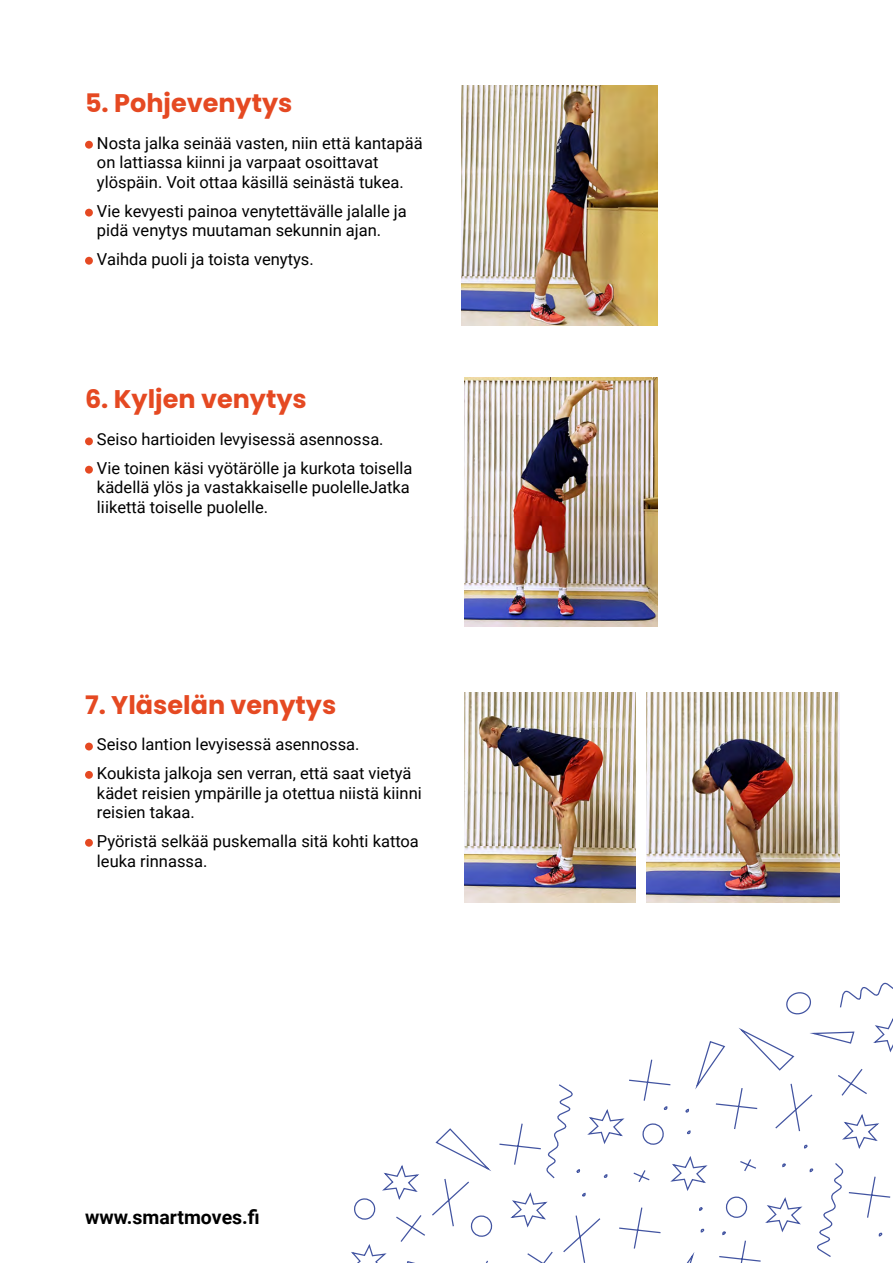
<style>
.page{position:relative;width:893px;height:1263px;background:#fff}
.page>*{position:absolute;margin:0;border:0;box-sizing:border-box;transform-origin:0 0}
.ots2{font:700 25.5px "Poppins";color:#e54922}
.t1{font:700 19.5px "Roboto";color:#000}
.leipis2{font:16.5px/19.8px "Roboto";color:#000}
</style>
<div class="page">
<img style="left:646px;top:692px;width:193px;height:210px">
<img style="left:464px;top:692px;width:171px;height:210px">
<img style="left:464px;top:378px;width:193px;height:248px">
<img style="left:461px;top:85px;width:196px;height:240px">
<svg style="left:351px;top:1165px;width:72px;height:98px"></svg>
<svg style="left:423px;top:982px;width:470px;height:281px"></svg>
<div style="left:85px;top:141px;width:8px;height:8px;background:#e54922;border-radius:50%"></div>
<div style="left:85px;top:209px;width:8px;height:8px;background:#e54922;border-radius:50%"></div>
<div style="left:85px;top:257px;width:8px;height:8px;background:#e54922;border-radius:50%"></div>
<div style="left:85px;top:437px;width:8px;height:8px;background:#e54922;border-radius:50%"></div>
<div style="left:85px;top:466px;width:8px;height:8px;background:#e54922;border-radius:50%"></div>
<div style="left:85px;top:743px;width:8px;height:7px;background:#e54922;border-radius:50%"></div>
<div style="left:85px;top:771px;width:8px;height:8px;background:#e54922;border-radius:50%"></div>
<div style="left:85px;top:839px;width:8px;height:8px;background:#e54922;border-radius:50%"></div>
<p class="ots2" style="left:85px;top:88px;width:209px">5. Pohjevenytys</p>
<p class="leipis2" style="left:97px;top:132px;width:327px">Nosta jalka seinää vasten, niin että kantapää on lattiassa kiinni ja varpaat osoittavat ylöspäin. Voit ottaa käsillä seinästä tukea.</p>
<p class="leipis2" style="left:97px;top:200px;width:311px">Vie kevyesti painoa venytettävälle jalalle ja pidä venytys muutaman sekunnin ajan.</p>
<p class="leipis2" style="left:97px;top:248px;width:218px">Vaihda puoli ja toista venytys.</p>
<p class="ots2" style="left:85px;top:385px;width:223px">6. Kyljen venytys</p>
<p class="leipis2" style="left:97px;top:429px;width:288px">Seiso hartioiden levyisessä asennossa.</p>
<p class="leipis2" style="left:97px;top:457px;width:317px">Vie toinen käsi vyötärölle ja kurkota toisella kädellä ylös ja vastakkaiselle puolelleJatka liikettä toiselle puolelle.</p>
<p class="ots2" style="left:85px;top:690px;width:253px">7. Yläselän venytys</p>
<p class="leipis2" style="left:97px;top:734px;width:264px">Seiso lantion levyisessä asennossa.</p>
<p class="leipis2" style="left:97px;top:762px;width:326px">Koukista jalkoja sen verran, että saat vietyä kädet reisien ympärille ja otettua niistä kiinni reisien takaa.</p>
<p class="leipis2" style="left:97px;top:830px;width:323px">Pyöristä selkää puskemalla sitä kohti kattoa leuka rinnassa.</p>
<p class="t1" style="left:85px;top:1203px;width:176px">www.smartmoves.fi</p>
</div>
